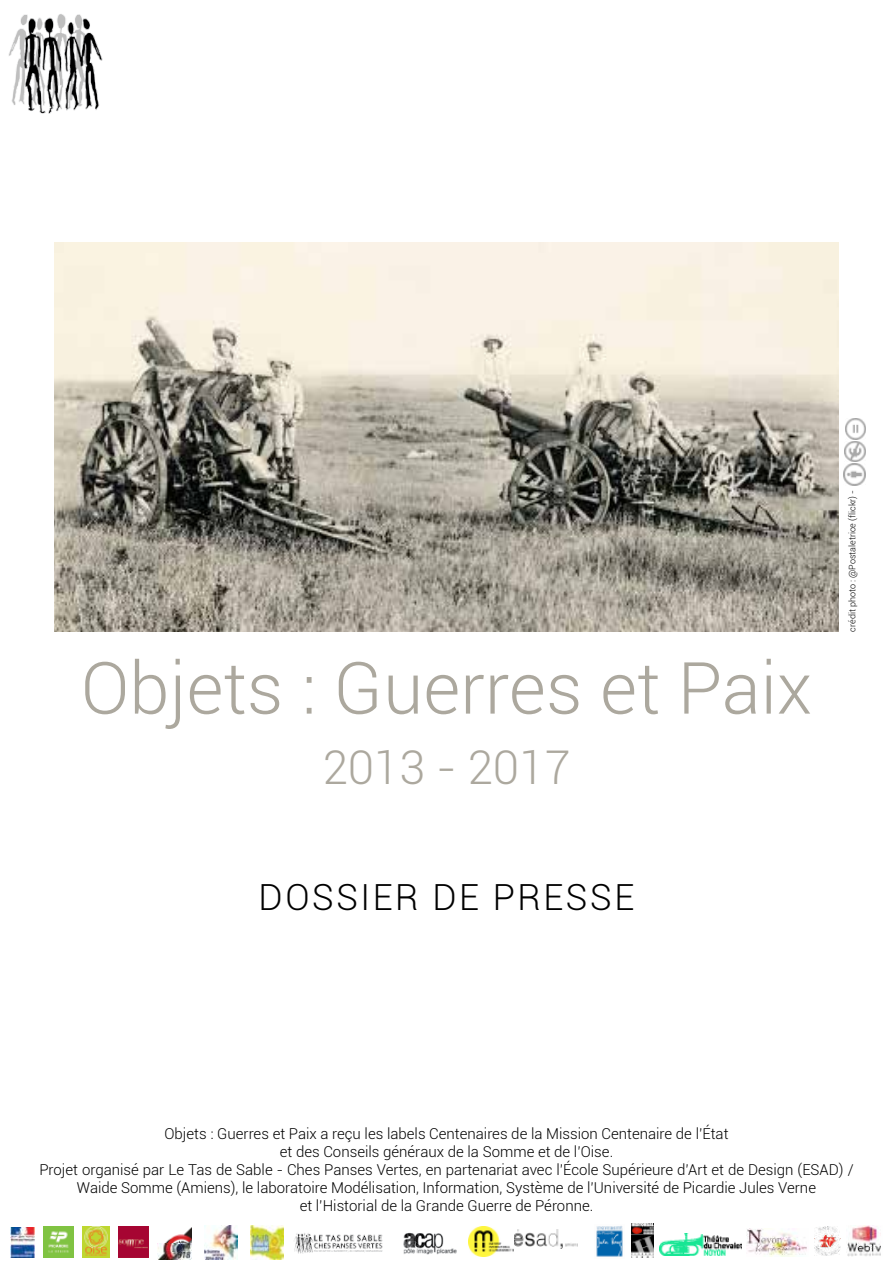
<style>
.page{position:relative;width:893px;height:1263px;background:#fff}
.page>*{position:absolute;margin:0;border:0;box-sizing:border-box;transform-origin:0 0}
.t1{font:300 72px "Roboto";color:#aca89e}
.t2{font:300 46.5px "Roboto";color:#aca89e}
.t3{font:300 36px "Roboto";letter-spacing:.07em;color:#000}
.t4{font:300 15px/18px "Roboto";color:#000;text-align:center}
.t5{font:300 9px "Roboto";color:#000}
</style>
<div class="page">
<img style="left:54px;top:242px;width:785px;height:389px">
<img style="left:843px;top:464px;width:22px;height:22px">
<img style="left:845px;top:441px;width:20px;height:20px">
<img style="left:845px;top:419px;width:20px;height:20px">
<img style="left:158px;top:1227px;width:34px;height:33px">
<img style="left:204px;top:1225px;width:34px;height:34px">
<img style="left:250px;top:1225px;width:34px;height:34px">
<img style="left:10px;top:1227px;width:24px;height:30px">
<img style="left:43px;top:1226px;width:31px;height:31px">
<img style="left:83px;top:1226px;width:26px;height:31px">
<img style="left:118px;top:1227px;width:31px;height:30px">
<img style="left:514px;top:1230px;width:64px;height:18px">
<img style="left:596px;top:1226px;width:27px;height:31px">
<img style="left:631px;top:1223px;width:22px;height:34px">
<img style="left:469px;top:1226px;width:44px;height:30px">
<img style="left:814px;top:1227px;width:27px;height:28px">
<img style="left:847px;top:1226px;width:34px;height:30px">
<img style="left:747px;top:1228px;width:60px;height:28px">
<img style="left:660px;top:1233px;width:81px;height:23px">
<img style="left:403px;top:1232px;width:54px;height:23px">
<img style="left:9px;top:14px;width:94px;height:100px">
<img style="left:294px;top:1233px;width:89px;height:21px">
<h1 class="t1" style="left:81px;top:638px;width:733px">Objets : Guerres et Paix</h1>
<h2 class="t2" style="left:322px;top:735px;width:250px">2013 - 2017</h2>
<p class="t5" style="left:846px;top:631px;width:143px;rotate:-90deg">crédit photo : @Postaletrice (flickr) -</p>
<h3 class="t3" style="left:259px;top:873px;width:377px">DOSSIER DE PRESSE</h3>
<p class="t4" style="left:39px;top:1124px;width:816px">Objets : Guerres et Paix a reçu les labels Centenaires de la Mission Centenaire de l’État<br>et des Conseils généraux de la Somme et de l’Oise.<br>Projet organisé par Le Tas de Sable - Ches Panses Vertes, en partenariat avec l’École Supérieure d’Art et de Design (ESAD) / Waide Somme (Amiens), le laboratoire Modélisation, Information, Système de l’Université de Picardie Jules Verne<br>et l’Historial de la Grande Guerre de Péronne.</p>
</div>
